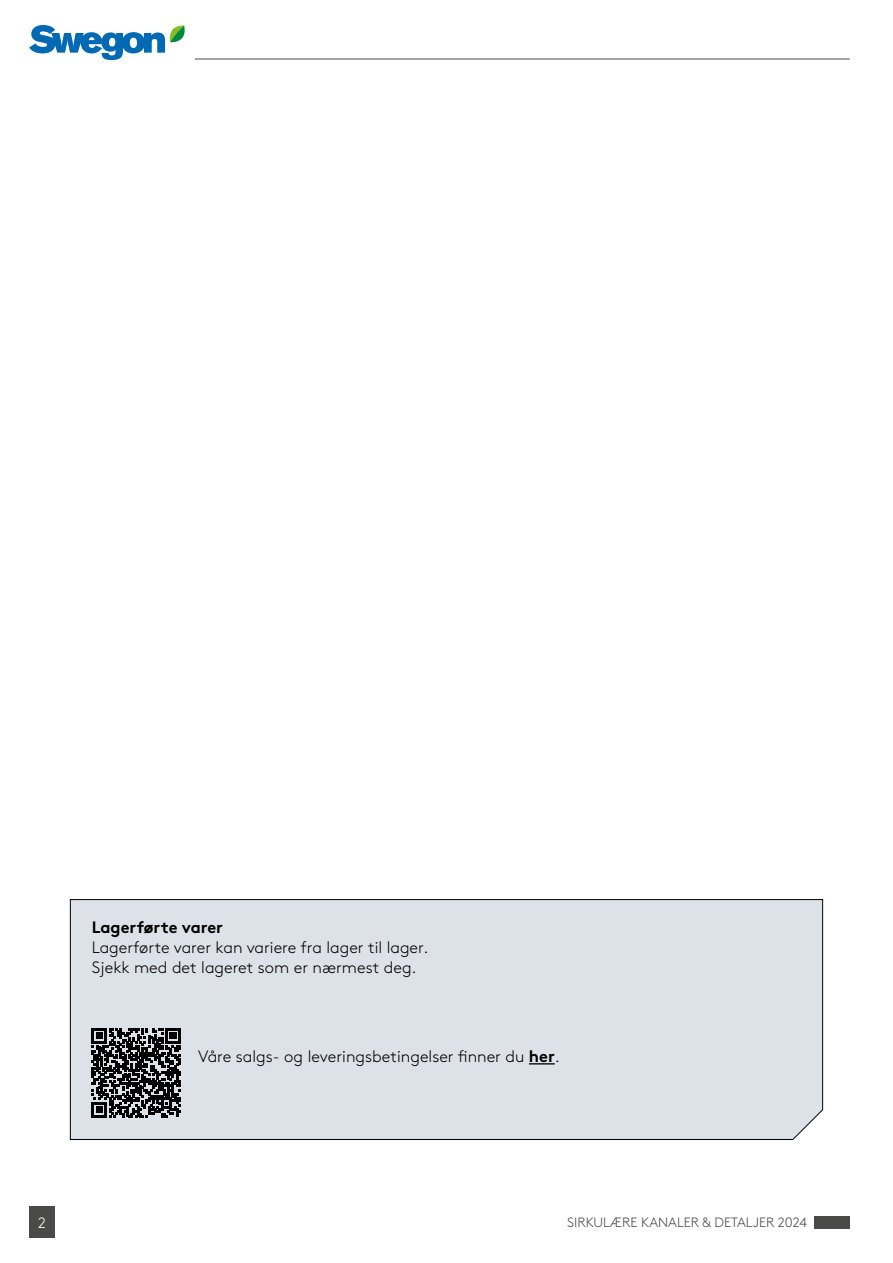
<style>
.page{position:relative;width:893px;height:1263px;background:#fff}
.page>*{position:absolute;margin:0;border:0;box-sizing:border-box;transform-origin:0 0}
.t1{font:300 16.5px/19.8px "Swegon Brown";color:#000}
.t2{font:700 16.5px "Swegon Brown";color:#000}
.t3{font:300 15px "Swegon Brown";color:#fff}
.t4{font:300 13.5px "Swegon Brown";color:#4a4a49}
.s1{font-weight:700}
</style>
<div class="page">
<svg style="left:29px;top:25px;width:156px;height:35px"></svg>
<hr style="left:195px;top:59px;width:655px;height:1px;background:#4a4a49">
<div style="left:29px;top:1206px;width:26px;height:32px;background:#4a4a49"></div>
<div style="left:814px;top:1216px;width:36px;height:12px;background:#4a4a49"></div>
<div style="left:70px;top:899px;width:753px;height:241px;background:#dde2e8"></div>
<svg style="left:92px;top:1028px;width:89px;height:89px;background:#48494b"></svg>
<p class="t2" style="left:92px;top:914px;width:133px">Lagerførte varer</p>
<p class="t1" style="left:92px;top:936px;width:338px">Lagerførte varer kan variere fra lager til lager.<br>Sjekk med det lageret som er nærmest deg.</p>
<p class="t1" style="left:198px;top:1045px;width:363px">Våre salgs- og leveringsbetingelser finner du <span class="s1">her</span>.</p>
<p class="t3" style="left:38px;top:1211px;width:9px">2</p>
<p class="t4" style="left:567px;top:1212px;width:241px">SIRKULÆRE KANALER &amp; DETALJER 2024</p>
</div>
